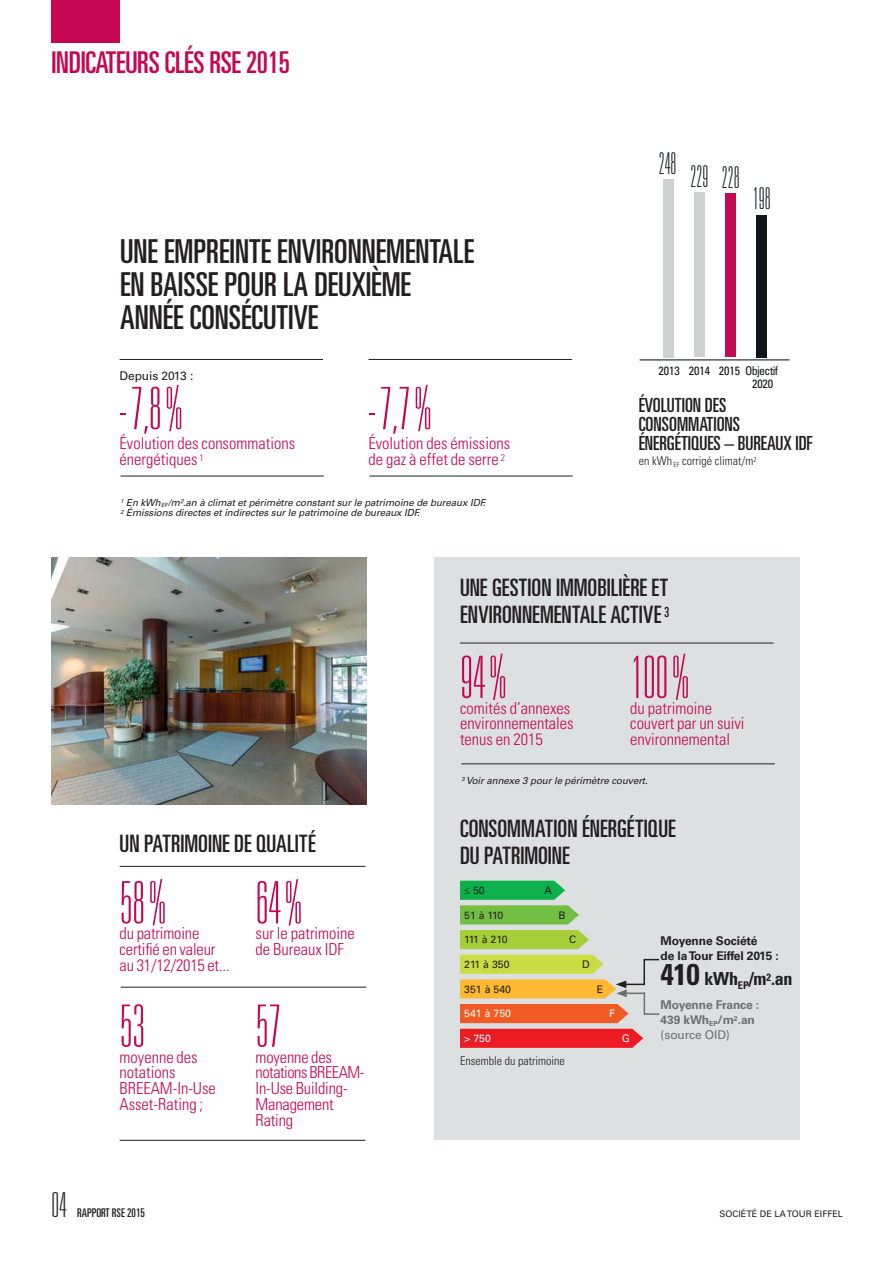
<style>
.page{position:relative;width:893px;height:1263px;background:#fff}
.page>*{position:absolute;margin:0;border:0;box-sizing:border-box;transform-origin:0 0}
.t1{font:100 ultra-condensed 58.5px "Univers LT Std";letter-spacing:-.01em;color:#c60651}
.t2{font:100 ultra-condensed 34.5px "Univers LT Std";color:#231f20}
.t3{font:ultra-condensed 33px/33px "Univers LT Std";color:#231f20}
.t4{font:ultra-condensed 30px "Univers LT Std";letter-spacing:-.01em;color:#c60651}
.t5{font:100 ultra-condensed 30px "Univers LT Std";color:#0e1219;scale:.88 1}
.t6{font:ultra-condensed 24px/27px "Univers LT Std";color:#231f20}
.t7{font:ultra-condensed 19.5px/18.8px "Univers LT Std";color:#231f20}
.t8{font:700 condensed 18px "Univers LT Std";color:#231f20}
.t9{font:300 condensed 16.5px/15.8px "Univers LT Std";color:#c60651}
.t10{font:300 condensed 12px "Univers LT Std";color:#231f20}
.t11{font:700 12px/15px "Univers LT Std";letter-spacing:-.01em;color:#6d6e70}
.t12{font:700 12px/15px "Univers LT Std";letter-spacing:-.01em;color:#231f20}
.t13{font:condensed 12px/13.5px "Univers LT Std";letter-spacing:-.005em;color:#13141a}
.t14{font:ultra-condensed 12px "Univers LT Std";color:#231f20}
.t15{font:12px "Univers LT Std";letter-spacing:-.01em;color:#231f20}
.t16{font:10.5px "Univers LT Std";color:#231f20}
.t17{font:10.5px "Univers LT Std";color:#fff}
.t18{font:italic 9.75px/10.5px "Univers LT Std";letter-spacing:-.01em;color:#231f20}
.t19{font:9px "Univers LT Std";color:#231f20}
.s1{font-size:30px}
.s2{font-weight:400}
</style>
<div class="page">
<div style="left:434px;top:557px;width:366px;height:583px;background:#dde0e1"></div>
<div style="left:756px;top:215px;width:11px;height:142px;background:#13141a"></div>
<div style="left:725px;top:193px;width:11px;height:164px;background:#c30b53"></div>
<div style="left:694px;top:193px;width:11px;height:164px;background:#ced1d2"></div>
<div style="left:663px;top:179px;width:11px;height:178px;background:#ced1d2"></div>
<hr style="left:639px;top:359px;width:150px;height:1px;background:#0e1219">
<svg style="left:460px;top:880px;width:105px;height:19px;background:#1db457"></svg>
<svg style="left:460px;top:905px;width:119px;height:19px;background:#78c14d"></svg>
<svg style="left:460px;top:930px;width:200px;height:117px"></svg>
<div style="left:51px;top:0;width:69px;height:43px;background:#c60651"></div>
<img style="left:51px;top:557px;width:315px;height:247px">
<hr style="left:120px;top:359px;width:203px;height:1px;background:#231f20">
<hr style="left:120px;top:476px;width:204px;height:1px;background:#231f20">
<hr style="left:368px;top:359px;width:204px;height:1px;background:#231f20">
<hr style="left:369px;top:476px;width:203px;height:1px;background:#231f20">
<hr style="left:120px;top:866px;width:245px;height:1px;background:#231f20">
<hr style="left:121px;top:986px;width:245px;height:1px;background:#231f20">
<hr style="left:120px;top:1139px;width:245px;height:1px;background:#231f20">
<hr style="left:460px;top:642px;width:313px;height:1px;background:#231f20">
<hr style="left:461px;top:763px;width:313px;height:1px;background:#231f20">
<h3 class="t4" style="left:51px;top:48px;width:240px">INDICATEURS CLÉS RSE 2015</h3>
<h3 class="t3" style="left:120px;top:236px;width:355px">UNE EMPREINTE ENVIRONNEMENTALE<br>EN BAISSE POUR LA DEUXIÈME<br>ANNÉE CONSÉCUTIVE</h3>
<p class="t15" style="left:120px;top:370px;width:75px">Depuis 2013 :</p>
<h1 class="t1" style="left:120px;top:375px;width:64px">- 7,8 %</h1>
<p class="t9" style="left:120px;top:436px;width:177px">Évolution des consommations énergétiques <sup>1</sup></p>
<h1 class="t1" style="left:368px;top:375px;width:64px">- 7,7 %</h1>
<p class="t9" style="left:368px;top:436px;width:143px">Évolution des émissions de gaz à effet de serre <sup>2</sup></p>
<p class="t18" style="left:120px;top:497px;width:366px"><sup>1</sup> En kWh<sub>EF</sub> /m².an à climat et périmètre constant sur le patrimoine de bureaux IDF.<br><sup>2</sup> Émissions directes et indirectes sur le patrimoine de bureaux IDF.</p>
<h3 class="t5" style="left:658px;top:159px;width:94px">248 229 228</h3>
<h3 class="t5" style="left:752px;top:181px;width:22px">198</h3>
<p class="t13" style="left:751px;top:364px;width:28px;text-indent:-94px">2013 2014 2015 Objectif<br>2020</p>
<p class="t7" style="left:638px;top:397px;width:175px">ÉVOLUTION DES<br>CONSOMMATIONS<br>ÉNERGÉTIQUES – BUREAUX IDF</p>
<p class="t10" style="left:638px;top:455px;width:119px">en kWh <sub>EF</sub> corrigé climat/m<sup>2</sup></p>
<h3 class="t6" style="left:460px;top:576px;width:211px">UNE GESTION IMMOBILIÈRE ET<br>ENVIRONNEMENTALE ACTIVE <sup>3</sup></h3>
<h1 class="t1" style="left:460px;top:643px;width:47px">94 %</h1>
<p class="t9" style="left:460px;top:701px;width:115px">comités d’annexes environnementales tenus en 2015</p>
<h1 class="t1" style="left:630px;top:643px;width:60px">100 %</h1>
<p class="t9" style="left:630px;top:701px;width:116px">du patrimoine couvert par un suivi environnemental</p>
<h3 class="t6" style="left:120px;top:831px;width:197px">UN PATRIMOINE DE QUALITÉ</h3>
<h1 class="t1" style="left:120px;top:869px;width:47px">58 %</h1>
<p class="t9" style="left:120px;top:926px;width:112px">du patrimoine certifié en valeur au 31/12/2015 et...</p>
<h1 class="t1" style="left:120px;top:992px;width:27px">53</h1>
<p class="t9" style="left:120px;top:1049px;width:98px">moyenne des notations<br>BREEAM-In-Use<br>Asset-Rating ;</p>
<h1 class="t1" style="left:255px;top:869px;width:47px">64 %</h1>
<p class="t9" style="left:255px;top:926px;width:101px">sur le patrimoine de Bureaux IDF</p>
<h1 class="t1" style="left:255px;top:992px;width:27px">57</h1>
<p class="t9" style="left:255px;top:1049px;width:110px">moyenne des notations BREEAM-<br>In-Use Building-<br>Management<br>Rating</p>
<p class="t18" style="left:461px;top:775px;width:188px"><sup>3</sup> Voir annexe 3 pour le périmètre couvert.</p>
<h3 class="t6" style="left:460px;top:816px;width:217px">CONSOMMATION ÉNERGÉTIQUE<br>DU PATRIMOINE</h3>
<p class="t16" style="left:464px;top:885px;width:22px">≤ 50</p>
<p class="t16" style="left:544px;top:885px;width:9px">A</p>
<p class="t16" style="left:464px;top:910px;width:40px">51 à 110</p>
<p class="t16" style="left:558px;top:910px;width:9px">B</p>
<p class="t16" style="left:464px;top:934px;width:45px">111 à 210</p>
<p class="t16" style="left:569px;top:934px;width:9px">C</p>
<p class="t16" style="left:464px;top:959px;width:47px">211 à 350</p>
<p class="t16" style="left:582px;top:959px;width:9px">D</p>
<p class="t16" style="left:464px;top:984px;width:48px">351 à 540</p>
<p class="t16" style="left:596px;top:984px;width:8px">E</p>
<p class="t17" style="left:464px;top:1008px;width:48px">541 à 750</p>
<p class="t17" style="left:609px;top:1008px;width:7px">F</p>
<p class="t17" style="left:464px;top:1033px;width:28px">&gt; 750</p>
<p class="t17" style="left:622px;top:1033px;width:10px">G</p>
<p class="t10" style="left:460px;top:1055px;width:106px">Ensemble du patrimoine</p>
<p class="t12" style="left:660px;top:934px;width:120px">Moyenne Société<br>de la Tour Eiffel 2015 :</p>
<p class="t8" style="left:660px;top:970px;width:133px"><span class="s1">410</span> kWh<sub>EP</sub>/m<sup>2</sup>.an</p>
<p class="t11" style="left:660px;top:997px;width:100px">Moyenne France :<br>439 kWh<sub>EP</sub>/m<sup>2</sup>.an <span class="s2">(source OID)</span></p>
<h2 class="t2" style="left:51px;top:1184px;width:17px">04</h2>
<p class="t14" style="left:77px;top:1207px;width:69px">RAPPORT RSE 2015</p>
<p class="t19" style="left:719px;top:1209px;width:125px">SOCIÉTÉ DE LA TOUR EIFFEL</p>
</div>
